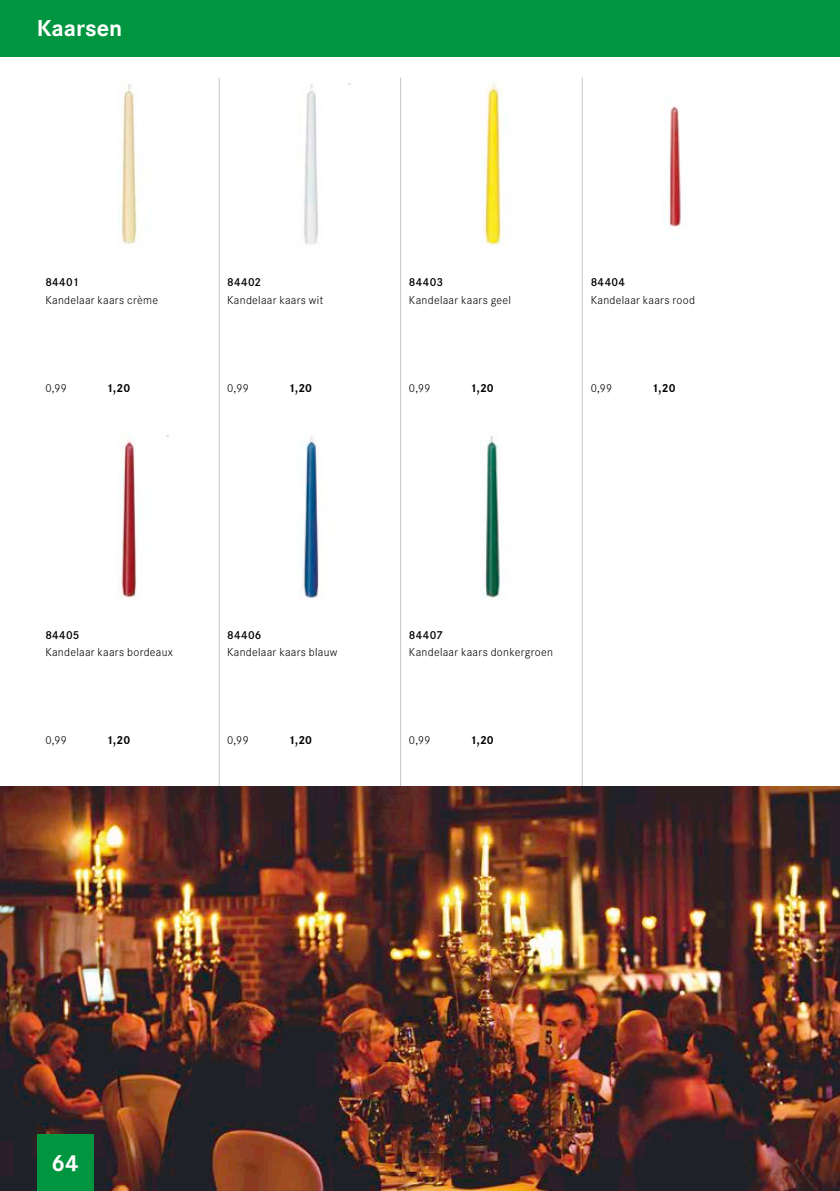
<style>
.page{position:relative;width:840px;height:1191px;background:#fff}
.page>*{position:absolute;margin:0;border:0;box-sizing:border-box;transform-origin:0 0}
.t1{font:700 24px "Corporate S";color:#fff}
.t2{font:300 12px "Corporate S";letter-spacing:.025em;color:#000}
.t3{font:600 12px "Corporate S";letter-spacing:.025em;color:#000}
.t4{font:700 12px "Corporate S";color:#000}
</style>
<div class="page">
<img style="left:120px;top:79px;width:17px;height:166px">
<img style="left:304px;top:82px;width:47px;height:162px">
<img style="left:483px;top:82px;width:23px;height:163px">
<img style="left:665px;top:106px;width:16px;height:121px">
<img style="left:118px;top:434px;width:51px;height:164px">
<img style="left:298px;top:436px;width:21px;height:162px">
<img style="left:480px;top:436px;width:21px;height:162px">
<hr style="left:219px;top:78px;width:1px;height:1045px;background:#c5c5c5">
<hr style="left:400px;top:78px;width:1px;height:1045px;background:#c5c5c5">
<hr style="left:581px;top:78px;width:1px;height:1045px;background:#c5c5c5">
<img style="left:0;top:786px;width:839px;height:405px">
<div style="left:37px;top:1134px;width:57px;height:57px;background:#009640"></div>
<div style="left:0;top:0;width:839px;height:57px;background:#009640"></div>
<hr style="left:839px;top:0;width:1px;height:57px;background:#009640">
<h1 class="t1" style="left:37px;top:12px;width:87px">Kaarsen</h1>
<p class="t3" style="left:45px;top:274px;width:35px">84401</p>
<p class="t3" style="left:227px;top:274px;width:36px">84402</p>
<p class="t3" style="left:409px;top:274px;width:36px">84403</p>
<p class="t3" style="left:590px;top:274px;width:36px">84404</p>
<p class="t2" style="left:45px;top:292px;width:114px">Kandelaar kaars crème</p>
<p class="t2" style="left:227px;top:292px;width:98px">Kandelaar kaars wit</p>
<p class="t2" style="left:408px;top:292px;width:104px">Kandelaar kaars geel</p>
<p class="t2" style="left:590px;top:292px;width:106px">Kandelaar kaars rood</p>
<p class="t4" style="left:107px;top:380px;width:25px">1,20</p>
<p class="t4" style="left:288px;top:380px;width:25px">1,20</p>
<p class="t4" style="left:470px;top:380px;width:25px">1,20</p>
<p class="t4" style="left:651px;top:380px;width:25px">1,20</p>
<p class="t2" style="left:45px;top:380px;width:23px">0,99</p>
<p class="t2" style="left:227px;top:380px;width:23px">0,99</p>
<p class="t2" style="left:408px;top:380px;width:23px">0,99</p>
<p class="t2" style="left:590px;top:380px;width:23px">0,99</p>
<p class="t3" style="left:45px;top:626px;width:36px">84405</p>
<p class="t3" style="left:227px;top:626px;width:36px">84406</p>
<p class="t3" style="left:409px;top:626px;width:36px">84407</p>
<p class="t2" style="left:45px;top:644px;width:129px">Kandelaar kaars bordeaux</p>
<p class="t2" style="left:227px;top:644px;width:112px">Kandelaar kaars blauw</p>
<p class="t2" style="left:408px;top:644px;width:145px">Kandelaar kaars donkergroen</p>
<p class="t4" style="left:106px;top:732px;width:25px">1,20</p>
<p class="t4" style="left:288px;top:732px;width:25px">1,20</p>
<p class="t4" style="left:470px;top:732px;width:25px">1,20</p>
<p class="t2" style="left:45px;top:732px;width:23px">0,99</p>
<p class="t2" style="left:227px;top:732px;width:23px">0,99</p>
<p class="t2" style="left:408px;top:732px;width:23px">0,99</p>
<h1 class="t1" style="left:52px;top:1146px;width:29px">64</h1>
</div>
